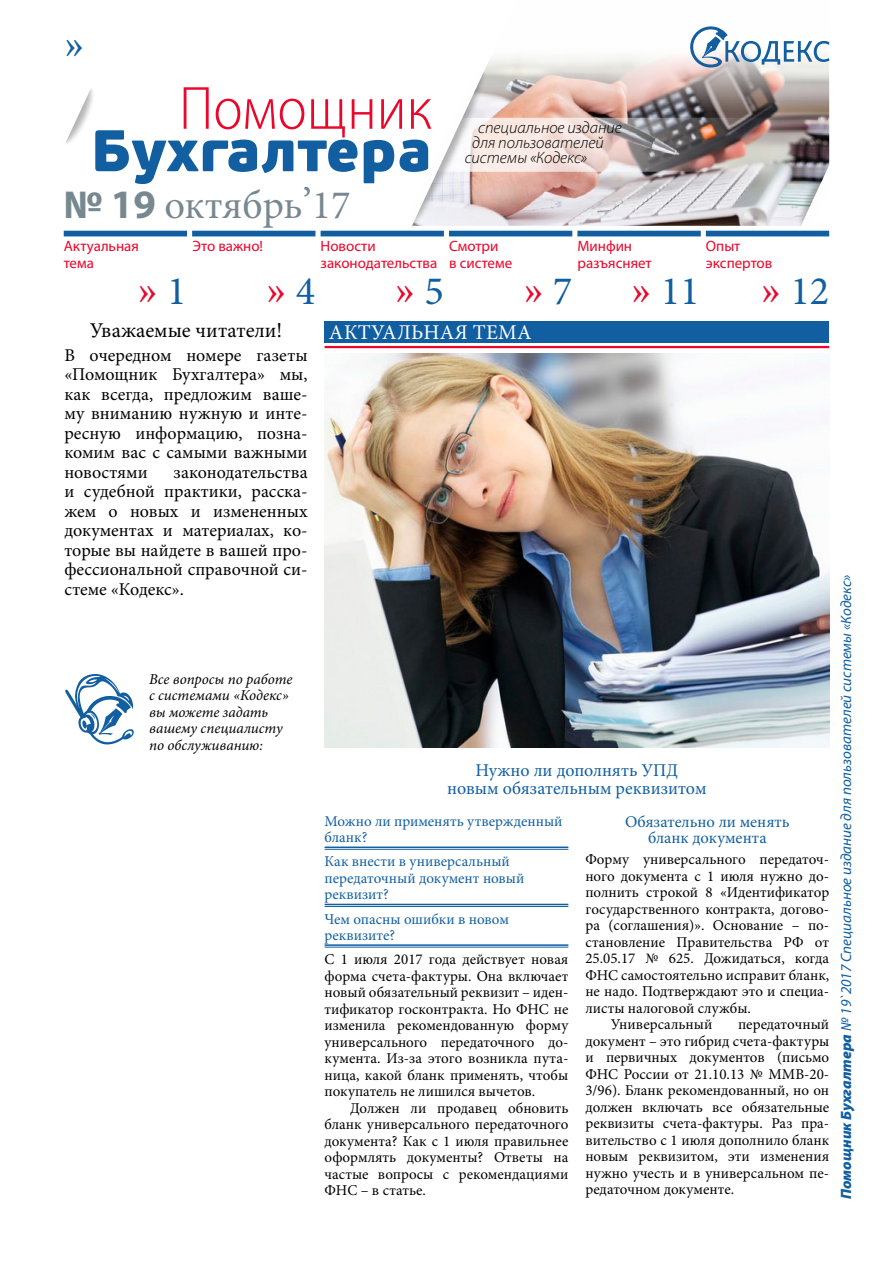
<style>
.page{position:relative;width:893px;height:1263px;background:#fff}
.page>*{position:absolute;margin:0;border:0;box-sizing:border-box;transform-origin:0 0}
.t1{font:300 semi-condensed 61.5px "Myriad Pro";color:#ea072b}
.t2{font:900 58.5px "PF Beau Sans Pro";color:#115ea1}
.t3{font:45px "Minion Pro";color:#ea072b}
.t4{font:45px "Minion Pro";color:#115ea1}
.t5{font:40.5px "Minion Pro";color:#788890}
.t6{font:40.5px "Minion Pro";color:#115ea1}
.t7{font:21px "Minion Pro";color:#000}
.t8{font:21px "Minion Pro";letter-spacing:.01em;color:#fff}
.t9{font:18px/19.5px "Minion Pro";color:#000;text-align:justify}
.t10{font:18px/18px "Minion Pro";color:#115ea1;text-align:center}
.t11{font:italic 300 16.5px "Myriad Pro";color:#000}
.t12{font:16.5px/16.5px "Minion Pro";color:#115ea1;text-align:center}
.t13{font:15px/16.5px "Minion Pro";color:#000;text-align:justify}
.t14{font:15px/16.5px "Minion Pro";color:#115ea1}
.t15{font:15px/16.5px "Myriad Pro";color:#ea072b}
.t16{font:italic 15px/16.5px "Minion Pro";color:#000}
.t17{font:italic 15px "Myriad Pro";color:#115ea1}
.s1{font-family:"Myriad Pro";font-weight:700}
.s2{font-size:40.5px;color:#115ea1}
.s3{font-size:45px;color:#ea072b}
.s4{font-weight:900}
</style>
<div class="page">
<img style="left:487px;top:55px;width:342px;height:171px">
<img style="left:511px;top:118px;width:317px;height:54px">
<img style="left:778px;top:157px;width:49px;height:69px">
<img style="left:799px;top:168px;width:31px;height:69px">
<img style="left:65px;top:89px;width:27px;height:55px">
<img style="left:487px;top:68px;width:24px;height:169px">
<img style="left:384px;top:66px;width:103px;height:171px">
<svg style="left:689px;top:26px;width:140px;height:42px"></svg>
<div style="left:192px;top:231px;width:123px;height:5px;background:#115ea1"></div>
<div style="left:321px;top:231px;width:123px;height:5px;background:#115ea1"></div>
<div style="left:449px;top:231px;width:123px;height:5px;background:#115ea1"></div>
<div style="left:577px;top:231px;width:124px;height:5px;background:#115ea1"></div>
<div style="left:706px;top:231px;width:123px;height:5px;background:#115ea1"></div>
<div style="left:64px;top:231px;width:123px;height:5px;background:#115ea1"></div>
<svg style="left:65px;top:674px;width:69px;height:70px"></svg>
<div style="left:325px;top:322px;width:504px;height:21px;background:#115ea1"></div>
<hr style="left:325px;top:346px;width:504px;height:2px;background:#ea072b">
<hr style="left:325px;top:846px;width:243px;height:2px;background:#115ea1">
<hr style="left:325px;top:849px;width:243px;height:1px;background:#115ea1">
<hr style="left:325px;top:904px;width:243px;height:1px;background:#115ea1">
<hr style="left:325px;top:906px;width:243px;height:1px;background:#115ea1">
<hr style="left:325px;top:944px;width:243px;height:2px;background:#115ea1">
<hr style="left:325px;top:947px;width:243px;height:1px;background:#115ea1">
<img style="left:325px;top:353px;width:504px;height:394px">
<h3 class="t4" style="left:64px;top:13px;width:22px">»</h3>
<h1 class="t1" style="left:179px;top:72px;width:255px">Помощник</h1>
<h2 class="t2" style="left:91px;top:114px;width:343px">Бухгалтера</h2>
<h3 class="t5" style="left:302px;top:152px;width:11px">,</h3>
<h3 class="t5" style="left:63px;top:178px;width:289px"><span class="s1">№ 19</span> октябрь 17</h3>
<p class="t11" style="left:478px;top:118px;width:145px">специальное издание</p>
<p class="t11" style="left:472px;top:133px;width:133px">для пользователей</p>
<p class="t11" style="left:465px;top:148px;width:124px">системы «Кодекс»</p>
<p class="t15" style="left:64px;top:238px;width:77px">Актуальная тема</p>
<h3 class="t3" style="left:138px;top:259px;width:50px">»<span class="s2">1</span></h3>
<p class="t15" style="left:192px;top:238px;width:72px">Это важно!</p>
<p class="t15" style="left:449px;top:238px;width:65px">Смотри<br>в системе</p>
<p class="t15" style="left:321px;top:238px;width:118px">Новости законодательства</p>
<h3 class="t3" style="left:395px;top:259px;width:50px">»<span class="s2">5</span></h3>
<h3 class="t3" style="left:266px;top:259px;width:50px">»<span class="s2">4</span></h3>
<p class="t15" style="left:577px;top:238px;width:76px">Минфин разъясняет</p>
<h3 class="t6" style="left:632px;top:264px;width:70px"><span class="s3">»</span> 11</h3>
<h3 class="t3" style="left:524px;top:259px;width:50px">»<span class="s2">7</span></h3>
<h3 class="t7" style="left:90px;top:316px;width:194px">Уважаемые читатели!</h3>
<h3 class="t8" style="left:329px;top:318px;width:204px">АКТУАЛЬНАЯ ТЕМА</h3>
<p class="t9" style="left:64px;top:345px;width:245px">В очередном номере газеты «Помощник Бухгалтера» мы, как всегда, предложим ваше&shy;му вниманию нужную и инте&shy;ресную информацию, позна&shy;комим вас с самыми важными новостями</p>
<p class="t9" style="left:64px;top:462px;width:245px;text-indent:109px">законодательства и судебной практики, расска&shy;жем о новых и измененных документах и материалах, ко&shy;торые вы найдете в вашей про&shy;фессиональной справочной си&shy;стеме «Кодекс».</p>
<p class="t15" style="left:706px;top:238px;width:68px">Опыт экспертов</p>
<h3 class="t6" style="left:761px;top:264px;width:70px"><span class="s3">»</span> 12</h3>
<p class="t16" style="left:149px;top:671px;width:145px">Все вопросы по работе с системами «Кодекс» вы можете задать вашему специалисту по обслуживанию:</p>
<p class="t10" style="left:447px;top:761px;width:261px">Нужно ли дополнять УПД<br>новым обязательным реквизитом</p>
<p class="t14" style="left:325px;top:813px;width:239px">Можно ли применять утвержденный бланк?</p>
<p class="t14" style="left:325px;top:853px;width:201px">Как внести в универсальный передаточный документ новый реквизит?</p>
<p class="t14" style="left:325px;top:911px;width:186px">Чем опасны ошибки в новом реквизите?</p>
<p class="t13" style="left:325px;top:951px;width:245px">С 1 июля 2017 года действует новая форма счета-фактуры. Она включает новый обязательный реквизит – иден&shy;тификатор госконтракта. Но ФНС не изменила рекомендованную форму универсального передаточного до&shy;кумента. Из-за этого возникла пута&shy;ница, какой бланк применять, чтобы покупатель не лишился вычетов.</p>
<p class="t13" style="left:325px;top:1100px;width:245px;text-indent:26px">Должен ли продавец обновить бланк универсального передаточного документа? Как с 1 июля правильнее оформлять документы? Ответы на частые вопросы с рекомендациями ФНС – в статье.</p>
<p class="t12" style="left:625px;top:813px;width:166px">Обязательно ли менять бланк документа</p>
<p class="t13" style="left:585px;top:851px;width:245px">Форму универсального передаточ-</p>
<p class="t13" style="left:585px;top:868px;width:245px">ного документа с 1 июля нужно до-</p>
<p class="t13" style="left:585px;top:884px;width:245px">полнить строкой 8 «Идентификатор</p>
<p class="t13" style="left:585px;top:901px;width:245px">государственного контракта, догово-</p>
<p class="t13" style="left:585px;top:917px;width:245px">ра (соглашения)». Основание – по-</p>
<p class="t13" style="left:585px;top:934px;width:245px">становление Правительства РФ от</p>
<p class="t13" style="left:585px;top:950px;width:245px">25.05.17 № 625. Дожидаться, когда</p>
<p class="t13" style="left:585px;top:967px;width:245px">ФНС самостоятельно исправит бланк,</p>
<p class="t13" style="left:585px;top:983px;width:245px">не надо. Подтверждают это и специа-</p>
<p class="t13" style="left:585px;top:1000px;width:167px">листы налоговой службы.</p>
<p class="t13" style="left:611px;top:1016px;width:103px">Универсальный</p>
<p class="t13" style="left:585px;top:1016px;width:245px;text-indent:153px">передаточный документ – это гибрид счета-фактуры и первичных документов (письмо ФНС России от 21.10.13 № ММВ-20- 3/96). Бланк рекомендованный, но он должен включать все обязательные реквизиты счета-фактуры. Раз пра&shy;вительство с 1 июля дополнило бланк новым реквизитом, эти изменения нужно учесть и в универсальном пе&shy;редаточном документе.</p>
<p class="t17" style="left:837px;top:1199px;width:626px;rotate:-90deg"><span class="s4">Помощник Бухгалтера</span> № 19`2017 Специальное издание для пользователей системы «Кодекс»</p>
</div>
